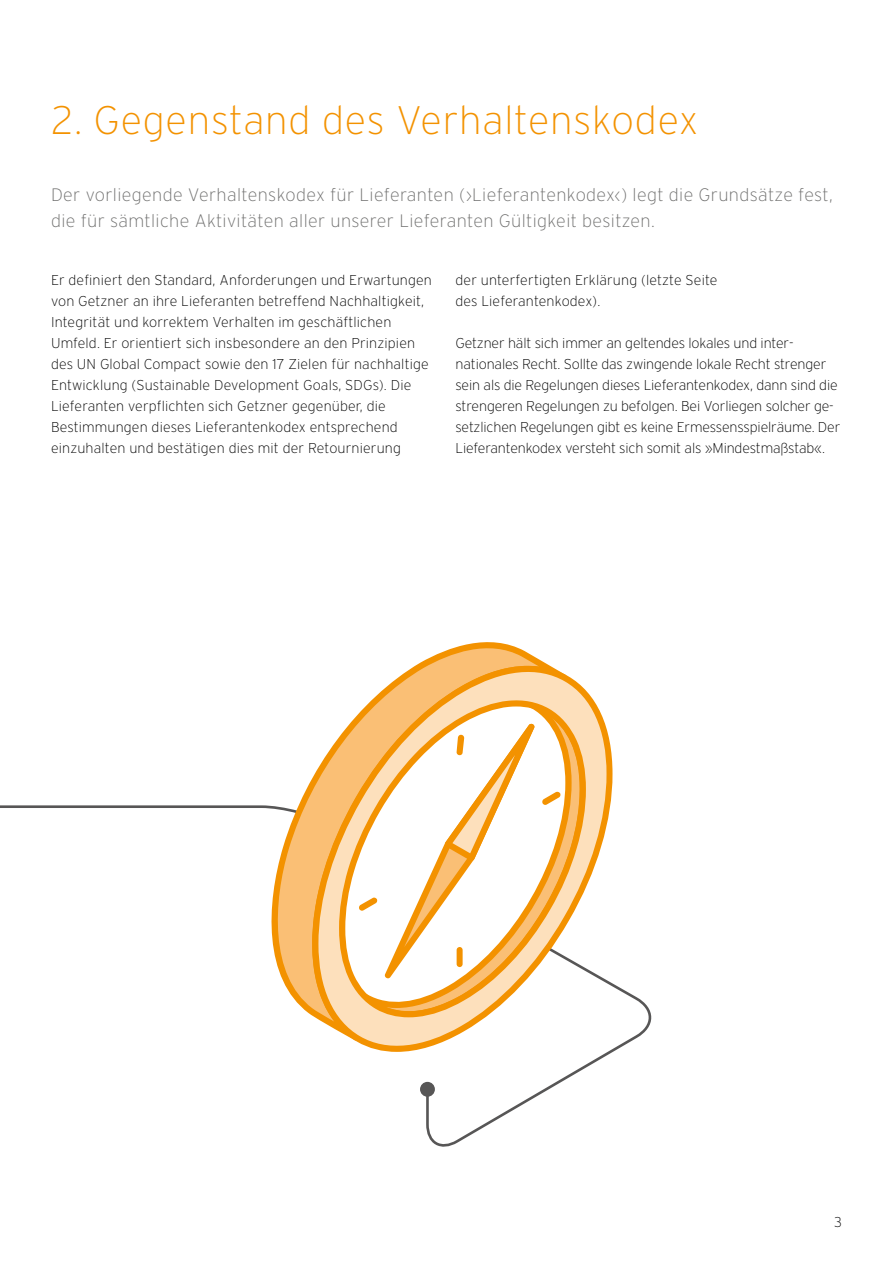
<style>
.page{position:relative;width:893px;height:1263px;background:#fff}
.page>*{position:absolute;margin:0;border:0;box-sizing:border-box;transform-origin:0 0}
.t1{font:200 39.75px "Interstate";letter-spacing:.02em;color:#f39200}
.t2{font:200 18px/25.5px "Interstate";letter-spacing:.02em;color:#6f6f6e}
.t3{font:200 14.25px/21px "Interstate";color:#000}
</style>
<div class="page">
<svg style="left:0;top:805px;width:652px;height:342px"></svg>
<div style="left:420px;top:1082px;width:15px;height:15px;background:#575656;border-radius:50%"></div>
<svg style="left:263px;top:642px;width:275px;height:398px"></svg>
<svg style="left:312px;top:659px;width:300px;height:393px"></svg>
<svg style="left:384px;top:723px;width:151px;height:255px"></svg>
<svg style="left:542px;top:791px;width:19px;height:14px"></svg>
<svg style="left:359px;top:897px;width:19px;height:14px"></svg>
<div style="left:457px;top:947px;width:6px;height:20px;background:#f39200;border-radius:3px"></div>
<svg style="left:247px;top:1048px;width:184px;height:41px"></svg>
<h1 class="t1" style="left:51px;top:100px;width:649px">2. Gegenstand des Verhaltenskodex</h1>
<p class="t2" style="left:51px;top:182px;width:783px">Der vorliegende Verhaltenskodex für Lieferanten (›Lieferantenkodex‹) legt die Grundsätze fest, die für sämtliche Aktivitäten aller unserer Lieferanten Gültigkeit besitzen.</p>
<p class="t3" style="left:51px;top:270px;width:382px">Er definiert den Standard, Anforderungen und Erwartungen von Getzner an ihre Lieferanten betreffend Nachhaltigkeit, Integrität und korrektem Verhalten im geschäftlichen Umfeld. Er orientiert sich insbesondere an den Prinzipien des UN Global Compact sowie den 17 Zielen für nachhaltige Entwicklung (Sustainable Development Goals, SDGs). Die Lieferanten verpflichten sich Getzner gegenüber, die Bestimmungen dieses Lieferantenkodex entsprechend einzuhalten und bestätigen dies mit der Retournierung</p>
<p class="t3" style="left:455px;top:270px;width:263px">der unterfertigten Erklärung (letzte Seite des Lieferantenkodex).</p>
<p class="t3" style="left:455px;top:333px;width:386px">Getzner hält sich immer an geltendes lokales und inter&shy;nationales Recht. Sollte das zwingende lokale Recht strenger sein als die Regelungen dieses Lieferantenkodex, dann sind die strengeren Regelungen zu befolgen. Bei Vorliegen solcher ge&shy;setzlichen Regelungen gibt es keine Ermessensspielräume. Der Lieferantenkodex versteht sich somit als »Mindestmaßstab«.</p>
<p class="t3" style="left:834px;top:1212px;width:9px">3</p>
</div>
